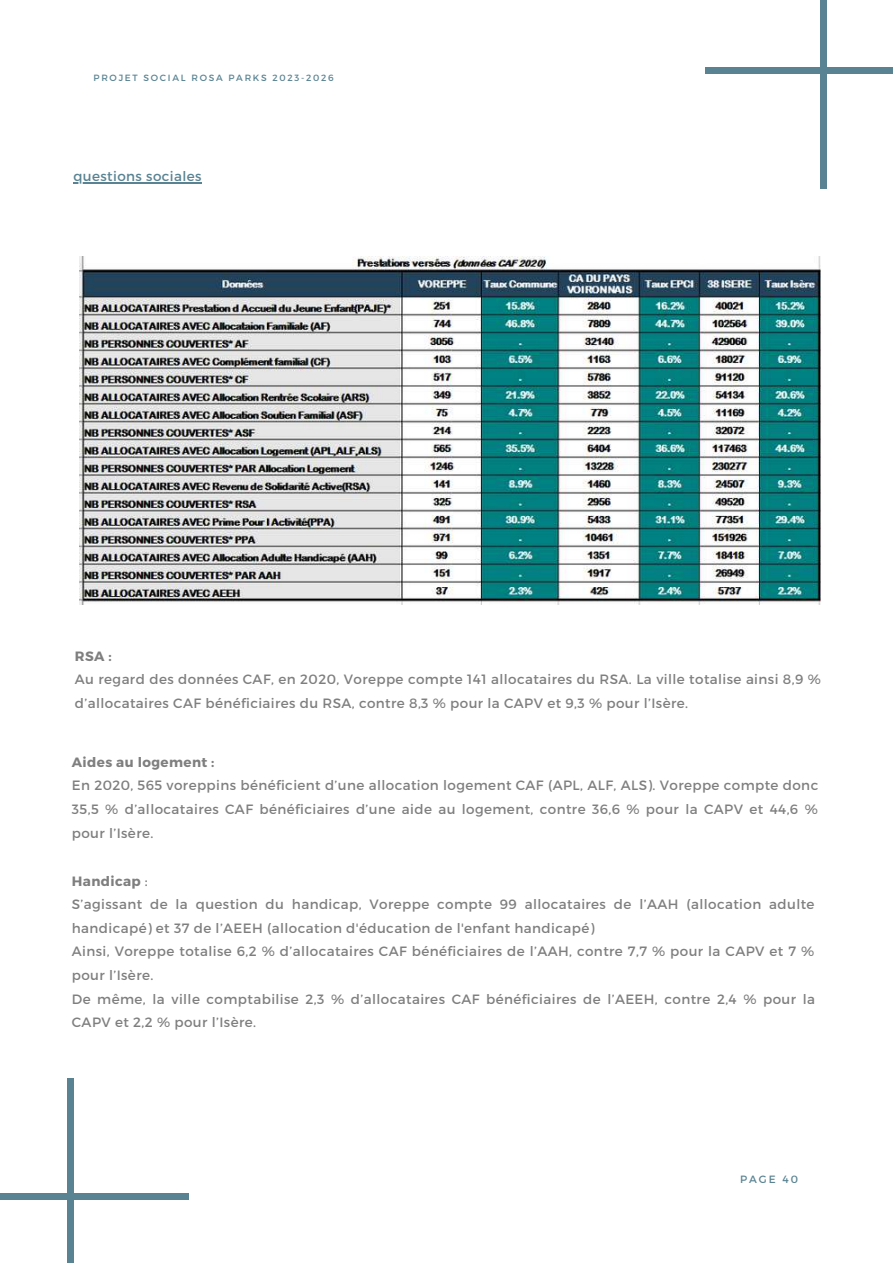
<style>
.page{position:relative;width:893px;height:1264px;background:#fff}
.page>*{position:absolute;margin:0;border:0;box-sizing:border-box;transform-origin:0 0}
.t1{font:13.5px/23.5px "Montserrat";letter-spacing:.03em;color:#000}
.t2{font:700 13.5px "Montserrat";letter-spacing:.03em;color:#000}
.t3{font:13.5px "Montserrat";letter-spacing:.03em;color:#598392}
.t4{font:10.5px "Montserrat";letter-spacing:.19em;color:#598392}
.t5{font:9px "Montserrat";letter-spacing:.19em;color:#598392}
.s1{font-weight:700}
</style>
<div class="page">
<div style="left:67px;top:1077px;width:6px;height:185px;background:#598392"></div>
<div style="left:0;top:1192px;width:189px;height:7px;background:#598392"></div>
<div style="left:820px;top:0;width:6px;height:189px;background:#598392"></div>
<div style="left:705px;top:68px;width:187px;height:6px;background:#598392"></div>
<img style="left:79px;top:256px;width:741px;height:349px">
<hr style="left:73px;top:182px;width:129px;height:1px;background:#598392">
<p class="t5" style="left:94px;top:71px;width:242px">PROJET SOCIAL ROSA PARKS 2023-2026</p>
<p class="t3" style="left:73px;top:168px;width:130px">questions sociales</p>
<p class="t2" style="left:75px;top:647px;width:38px">RSA :</p>
<p class="t1" style="left:75px;top:667px;width:747px">Au regard des données CAF, en 2020, Voreppe compte 141 allocataires du RSA. La ville totalise ainsi 8,9 % d’allocataires CAF bénéficiaires du RSA, contre 8,3 % pour la CAPV et 9,3 % pour l’Isère.</p>
<p class="t2" style="left:72px;top:753px;width:144px">Aides au logement :</p>
<p class="t1" style="left:72px;top:773px;width:747px;text-align:justify">En 2020, 565 voreppins bénéficient d’une allocation logement CAF (APL, ALF, ALS). Voreppe compte donc 35,5 % d’allocataires CAF bénéficiaires d’une aide au logement, contre 36,6 % pour la CAPV et 44,6 % pour l’Isère.</p>
<p class="t1" style="left:72px;top:868px;width:744px"><span class="s1">Handicap</span> :<br>S’agissant de la question du handicap, Voreppe compte 99 allocataires de l’AAH (allocation adulte handicapé) et 37 de l’AEEH (allocation d'éducation de l'enfant handicapé)<br>Ainsi, Voreppe totalise 6,2 % d’allocataires CAF bénéficiaires de l’AAH, contre 7,7 % pour la CAPV et 7 % pour l’Isère.<br>De même, la ville comptabilise 2,3 % d’allocataires CAF bénéficiaires de l’AEEH, contre 2,4 % pour la CAPV et 2,2 % pour l’Isère.</p>
<p class="t4" style="left:740px;top:1171px;width:59px">PAGE 40</p>
</div>
